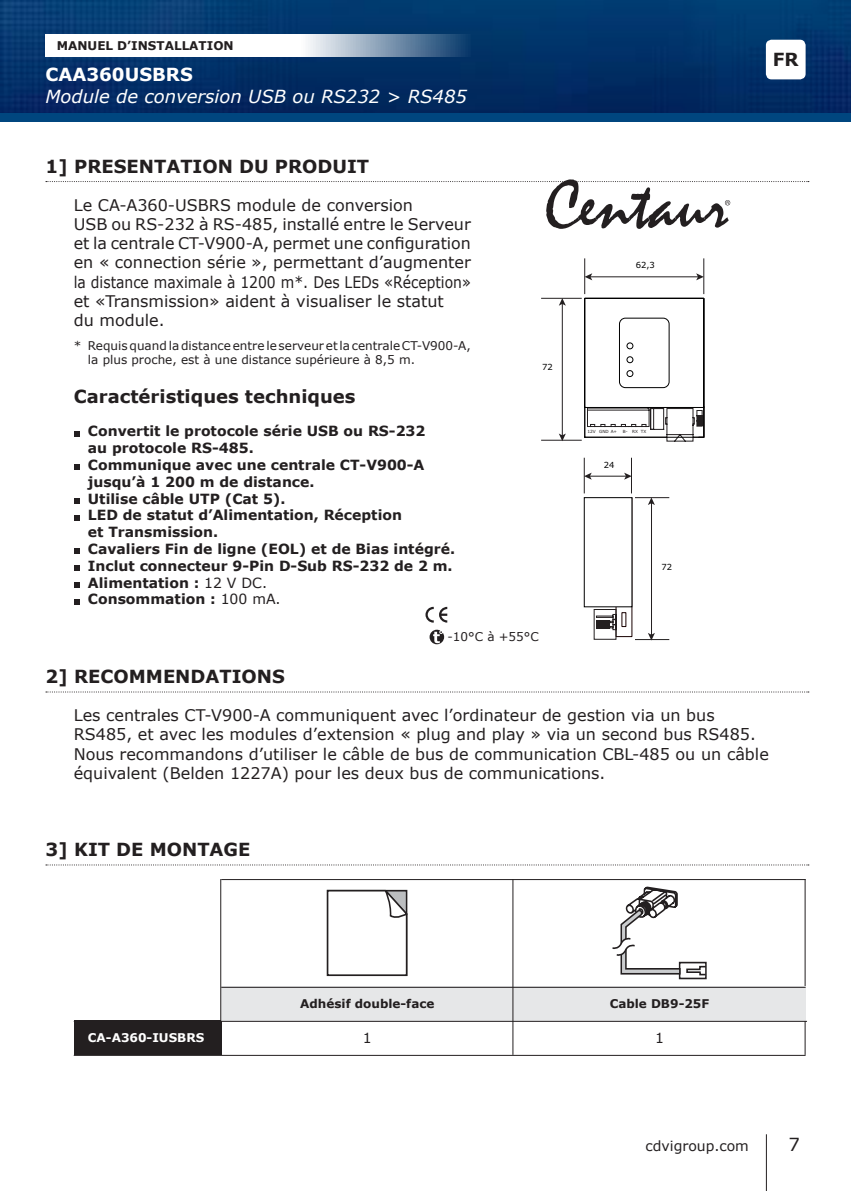
<style>
.page{position:relative;width:851px;height:1191px;background:#fff}
.page>*{position:absolute;margin:0;border:0;box-sizing:border-box;transform-origin:0 0}
.t1{font:700 18px "Verdana";color:#231f20}
.t2{font:italic 18px "Verdana";color:#fff}
.t3{font:700 18px "Verdana";color:#fff}
.t4{font:18px "Verdana";color:#231f20}
.t5{font:16px/19.2px "Verdana";color:#231f20}
.t6{font:700 14px/16.8px "Verdana";color:#231f20}
.t7{font:14px "Verdana";color:#231f20}
.t8{font:12px/14.4px "Verdana";color:#231f20}
.t9{font:700 12px "Verdana";color:#231f20}
.t10{font:700 12px "Verdana";color:#fff}
.t11{font:8.4px "Verdana";color:#000}
.t12{font:4.2px "Verdana";color:#231f20}
.s1{font-weight:400}
</style>
<div class="page">
<hr style="left:765px;top:1134px;width:1px;height:57px;background:#231f20">
<svg style="left:46px;top:864px;width:762px;height:1px"></svg>
<svg style="left:74px;top:431px;width:5px;height:5px"></svg>
<svg style="left:74px;top:464px;width:5px;height:6px"></svg>
<svg style="left:74px;top:498px;width:5px;height:5px"></svg>
<svg style="left:74px;top:515px;width:5px;height:5px"></svg>
<svg style="left:74px;top:548px;width:5px;height:6px"></svg>
<svg style="left:74px;top:565px;width:5px;height:6px"></svg>
<svg style="left:74px;top:582px;width:5px;height:5px"></svg>
<svg style="left:74px;top:599px;width:5px;height:5px"></svg>
<svg style="left:439px;top:607px;width:8px;height:15px"></svg>
<svg style="left:425px;top:607px;width:8px;height:15px"></svg>
<div style="left:74px;top:1020px;width:147px;height:34px;background:#231f20"></div>
<hr style="left:74px;top:1054px;width:731px;height:1px;background:#231f20">
<hr style="left:804px;top:879px;width:1px;height:175px;background:#231f20">
<svg style="left:327px;top:890px;width:81px;height:86px"></svg>
<div style="left:678px;top:961px;width:28px;height:18px;border:2px solid #231f20"></div>
<svg style="left:612px;top:886px;width:94px;height:90px"></svg>
<div style="left:221px;top:986px;width:292px;height:34px;background:#e6e7e8"></div>
<div style="left:513px;top:986px;width:292px;height:34px;background:#e6e7e8"></div>
<hr style="left:221px;top:879px;width:584px;height:1px;background:#231f20">
<hr style="left:74px;top:1020px;width:732px;height:1px;background:#231f20">
<hr style="left:221px;top:986px;width:584px;height:1px;background:#231f20">
<hr style="left:220px;top:879px;width:1px;height:175px;background:#231f20">
<hr style="left:512px;top:879px;width:1px;height:175px;background:#231f20">
<svg style="left:429px;top:629px;width:15px;height:15px"></svg>
<svg style="left:46px;top:691px;width:762px;height:1px"></svg>
<div style="left:584px;top:497px;width:48px;height:110px;border:1px solid #000"></div>
<svg style="left:593px;top:497px;width:39px;height:143px"></svg>
<div style="left:596px;top:620px;width:13px;height:9px;background:#231f20"></div>
<hr style="left:584px;top:258px;width:1px;height:36px;background:#231f20">
<hr style="left:562px;top:301px;width:1px;height:136px;background:#231f20">
<hr style="left:651px;top:500px;width:1px;height:137px;background:#231f20">
<hr style="left:703px;top:258px;width:1px;height:36px;background:#231f20">
<hr style="left:584px;top:458px;width:1px;height:35px;background:#231f20">
<hr style="left:631px;top:458px;width:1px;height:35px;background:#231f20">
<hr style="left:635px;top:497px;width:34px;height:1px;background:#231f20">
<hr style="left:635px;top:639px;width:34px;height:1px;background:#231f20">
<hr style="left:541px;top:298px;width:40px;height:1px;background:#231f20">
<hr style="left:587px;top:276px;width:114px;height:1px;background:#231f20">
<hr style="left:587px;top:476px;width:42px;height:1px;background:#231f20">
<hr style="left:541px;top:440px;width:40px;height:1px;background:#231f20">
<svg style="left:584px;top:472px;width:7px;height:8px"></svg>
<svg style="left:584px;top:273px;width:8px;height:7px"></svg>
<svg style="left:624px;top:472px;width:7px;height:8px"></svg>
<svg style="left:696px;top:273px;width:7px;height:7px"></svg>
<svg style="left:558px;top:433px;width:7px;height:8px"></svg>
<svg style="left:558px;top:298px;width:7px;height:8px"></svg>
<svg style="left:647px;top:633px;width:7px;height:7px"></svg>
<svg style="left:647px;top:497px;width:7px;height:8px"></svg>
<svg style="left:584px;top:298px;width:120px;height:144px"></svg>
<svg style="left:46px;top:179px;width:762px;height:50px"></svg>
<img style="left:0;top:0;width:850px;height:113px">
<svg style="left:45px;top:34px;width:426px;height:23px"></svg>
<div style="left:765px;top:40px;width:40px;height:39px;background:#fff;border-radius:6px"></div>
<div style="left:0;top:113px;width:850px;height:9px;background:#00467f"></div>
<p class="t9" style="left:57px;top:37px;width:178px">MANUEL D’INSTALLATION</p>
<p class="t3" style="left:45px;top:62px;width:149px">CAA360USBRS</p>
<p class="t2" style="left:45px;top:84px;width:423px">Module de conversion USB ou RS232 &gt; RS485</p>
<p class="t1" style="left:45px;top:153px;width:325px">1] PRESENTATION DU PRODUIT</p>
<p class="t5" style="left:74px;top:195px;width:398px">Le CA-A360-USBRS module de conversion<br>USB ou RS-232 à RS-485, installé entre le Serveur et la centrale CT-V900-A, permet une configuration en « connection série », permettant d’augmenter la distance maximale à 1200 m*. Des LEDs «Réception» et «Transmission» aident à visualiser le statut<br>du module.</p>
<p class="t8" style="left:88px;top:338px;width:384px;text-indent:-14px">* Requis quand la distance entre le serveur et la centrale CT-V900-A, la plus proche, est à une distance supérieure à 8,5 m.</p>
<p class="t1" style="left:74px;top:383px;width:283px">Caractéristiques techniques</p>
<p class="t6" style="left:88px;top:422px;width:368px">Convertit le protocole série USB ou RS-232<br>au protocole RS-485.<br>Communique avec une centrale CT-V900-A jusqu’à 1 200 m de distance.<br>Utilise câble UTP (Cat 5).<br>LED de statut d’Alimentation, Réception<br>et Transmission.<br>Cavaliers Fin de ligne (EOL) et de Bias intégré.<br>Inclut connecteur 9-Pin D-Sub RS-232 de 2 m.<br>Alimentation : <span class="s1">12 V DC.<br></span>Consommation : <span class="s1">100 mA.</span></p>
<p class="t11" style="left:542px;top:362px;width:12px">72</p>
<p class="t1" style="left:45px;top:663px;width:241px">2] RECOMMENDATIONS</p>
<p class="t8" style="left:447px;top:629px;width:93px">-10°C à +55°C</p>
<p class="t11" style="left:635px;top:260px;width:21px">62,3</p>
<p class="t12" style="left:587px;top:429px;width:31px">12V GND A+</p>
<p class="t12" style="left:622px;top:429px;width:25px">B- RX TX</p>
<p class="t11" style="left:603px;top:459px;width:12px">24</p>
<p class="t11" style="left:661px;top:561px;width:12px">72</p>
<p class="t1" style="left:772px;top:47px;width:27px">FR</p>
<p class="t5" style="left:74px;top:705px;width:696px">Les centrales CT-V900-A communiquent avec l’ordinateur de gestion via un bus RS485, et avec les modules d’extension « plug and play » via un second bus RS485.<br>Nous recommandons d’utiliser le câble de bus de communication CBL-485 ou un câble équivalent (Belden 1227A) pour les deux bus de communications.</p>
<p class="t1" style="left:45px;top:836px;width:207px">3] KIT DE MONTAGE</p>
<p class="t10" style="left:88px;top:1029px;width:118px">CA-A360-IUSBRS</p>
<p class="t9" style="left:300px;top:995px;width:136px">Adhésif double-face</p>
<p class="t9" style="left:609px;top:995px;width:101px">Cable DB9-25F</p>
<p class="t7" style="left:363px;top:1028px;width:10px">1</p>
<p class="t7" style="left:655px;top:1028px;width:10px">1</p>
<p class="t7" style="left:645px;top:1136px;width:105px">cdvigroup.com</p>
<p class="t4" style="left:788px;top:1132px;width:13px">7</p>
</div>
